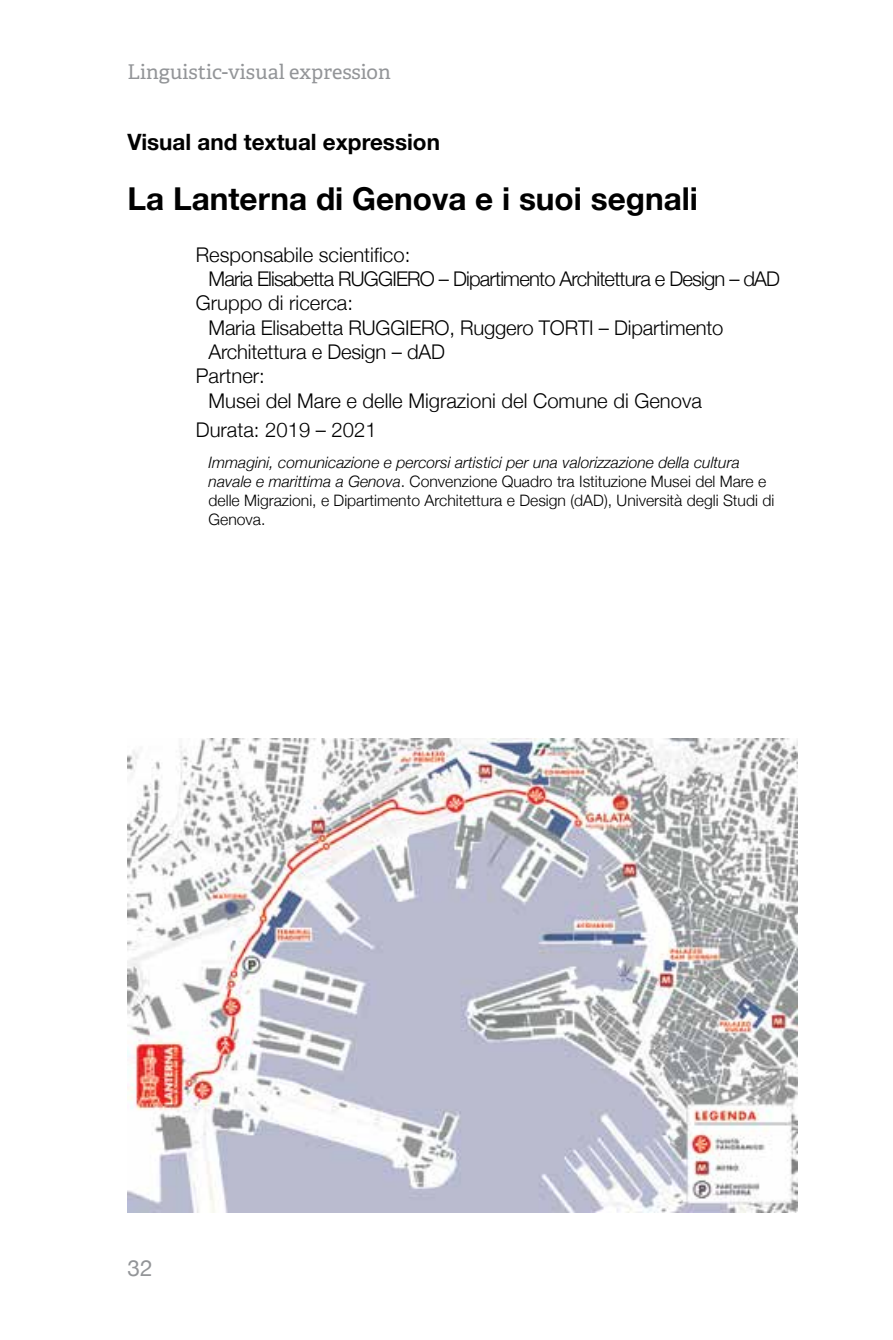
<style>
.page{position:relative;width:893px;height:1340px;background:#fff}
.page>*{position:absolute;margin:0;border:0;box-sizing:border-box;transform-origin:0 0}
.t1{font:700 31.5px "Helvetica Neue";color:#000}
.t2{font:700 22.5px "Helvetica Neue";color:#000}
.t3{font:22.5px "Helvetica Neue";color:#939598}
.t4{font:300 20.25px "Helvetica Neue";letter-spacing:-.01em;color:#000}
.t5{font:300 20.25px "Helvetica Neue";letter-spacing:-.04em;color:#000}
.t6{font:20.25px "Adelle";color:#939598}
.t7{font:300 15.75px/18.9px "Helvetica Neue";color:#000}
.s1{font-style:italic}
</style>
<div class="page">
<img style="left:128px;top:739px;width:669px;height:473px">
<p class="t6" style="left:128px;top:59px;width:265px">Linguistic-visual expression</p>
<h2 class="t2" style="left:128px;top:124px;width:314px">Visual and textual expression</h2>
<h1 class="t1" style="left:128px;top:174px;width:572px">La Lanterna di Genova e i suoi segnali</h1>
<p class="t4" style="left:196px;top:238px;width:216px">Responsabile scientifico:</p>
<p class="t5" style="left:209px;top:262px;width:573px">Maria Elisabetta RUGGIERO – Dipartimento Architettura e Design – dAD</p>
<p class="t4" style="left:196px;top:287px;width:159px">Gruppo di ricerca:</p>
<p class="t4" style="left:209px;top:311px;width:516px">Maria Elisabetta RUGGIERO, Ruggero TORTI – Dipartimento</p>
<p class="t4" style="left:209px;top:335px;width:238px">Architettura e Design – dAD</p>
<p class="t4" style="left:196px;top:359px;width:71px">Partner:</p>
<p class="t4" style="left:209px;top:384px;width:495px">Musei del Mare e delle Migrazioni del Comune di Genova</p>
<p class="t4" style="left:196px;top:413px;width:182px">Durata: 2019 – 2021</p>
<p class="t7" style="left:209px;top:452px;width:567px"><span class="s1">Immagini, comunicazione e percorsi artistici per una valorizzazione della cultura navale e marittima a Genova</span>. Convenzione Quadro tra Istituzione Musei del Mare e delle Migrazioni, e Dipartimento Architettura e Design (dAD), Università degli Studi di Genova.</p>
<h2 class="t3" style="left:128px;top:1251px;width:27px">32</h2>
</div>
